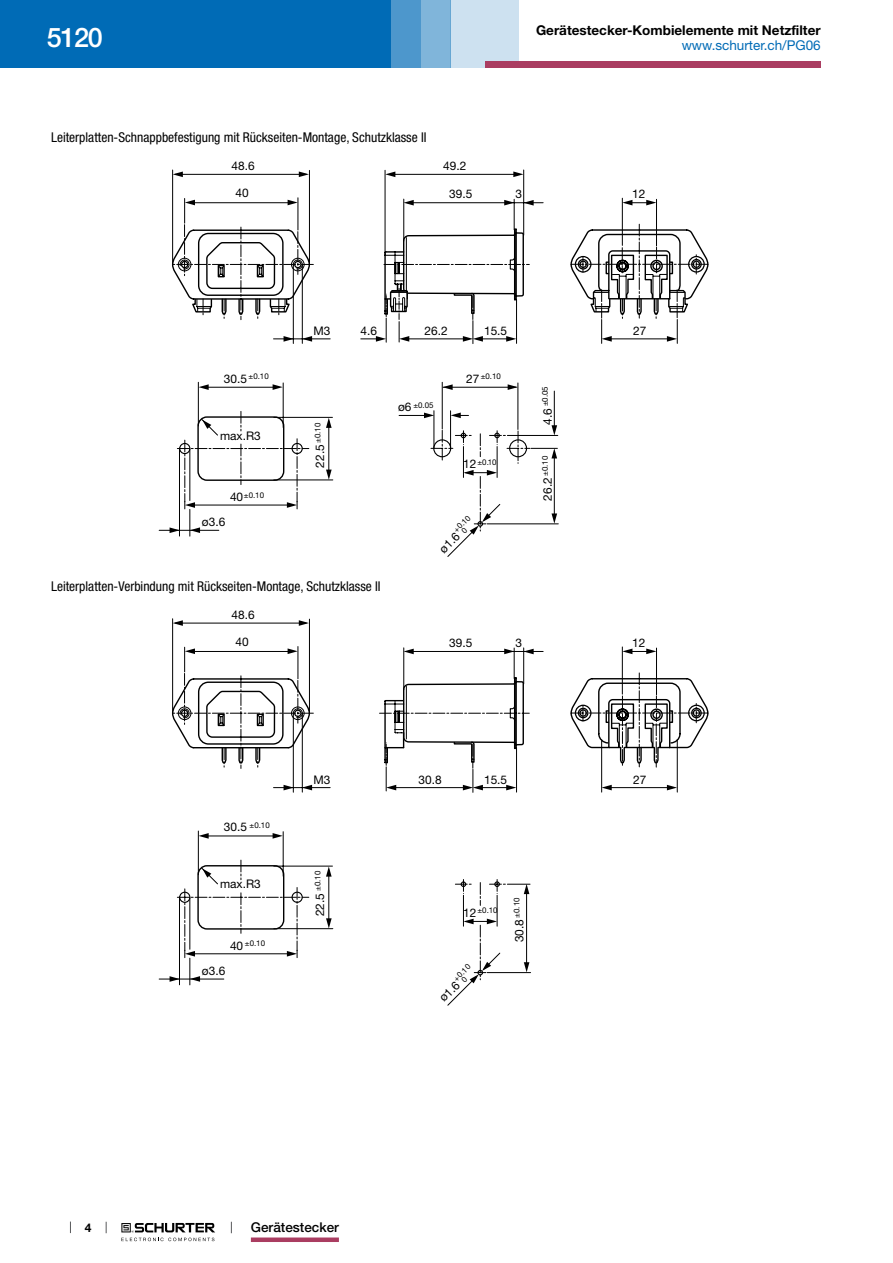
<style>
.page{position:relative;width:893px;height:1263px;background:#fff}
.page>*{position:absolute;margin:0;border:0;box-sizing:border-box;transform-origin:0 0}
.t1{font:500 27px "Helvetica Neue LT";color:#fff}
.t2{font:condensed 13.5px "Helvetica Neue LT";color:#000}
.t3{font:700 13.5px "Helvetica Neue LT";color:#000}
.t4{font:13.5px "Helvetica Neue LT";color:#006bb6}
.t5{font:500 13.5px "Helvetica Neue LT";color:#000}
.t6{font:700 12px "Helvetica Neue LT";color:#000}
.t7{font:11.85px "Helvetica Neue LT";color:#000}
.t8{font:7.95px/6.8px "Helvetica Neue LT";color:#000}
.s1{font-size:11.85px}
</style>
<div class="page">
<svg style="left:70px;top:1221px;width:1px;height:12px"></svg>
<svg style="left:121px;top:1223px;width:94px;height:18px"></svg>
<div style="left:0;top:0;width:391px;height:68px;background:#006bb6"></div>
<div style="left:421px;top:0;width:30px;height:68px;background:#80b5da"></div>
<div style="left:391px;top:0;width:30px;height:68px;background:#4d97cc"></div>
<div style="left:451px;top:0;width:68px;height:68px;background:#cde1f0"></div>
<div style="left:485px;top:62px;width:336px;height:6px;background:#aa3d61"></div>
<div style="left:251px;top:1237px;width:88px;height:5px;background:#aa3d61"></div>
<hr style="left:159px;top:530px;width:60px;height:1px;background:#000">
<svg style="left:170px;top:170px;width:538px;height:367px"></svg>
<svg style="left:172px;top:618px;width:485px;height:55px"></svg>
<hr style="left:159px;top:979px;width:65px;height:1px;background:#000">
<svg style="left:404px;top:649px;width:10px;height:5px"></svg>
<svg style="left:523px;top:649px;width:11px;height:5px"></svg>
<svg style="left:504px;top:649px;width:10px;height:5px"></svg>
<svg style="left:622px;top:649px;width:10px;height:5px"></svg>
<svg style="left:646px;top:648px;width:10px;height:6px"></svg>
<svg style="left:185px;top:648px;width:10px;height:6px"></svg>
<svg style="left:288px;top:648px;width:10px;height:6px"></svg>
<svg style="left:173px;top:620px;width:10px;height:6px"></svg>
<svg style="left:299px;top:620px;width:10px;height:6px"></svg>
<svg style="left:170px;top:673px;width:538px;height:312px"></svg>
<h1 class="t1" style="left:47px;top:21px;width:57px">5120</h1>
<p class="t2" style="left:51px;top:130px;width:377px">Leiterplatten-Schnappbefestigung mit Rückseiten-Montage, Schutzklasse II</p>
<p class="t7" style="left:232px;top:159px;width:25px">48.6</p>
<p class="t7" style="left:443px;top:159px;width:25px">49.2</p>
<p class="t3" style="left:536px;top:22px;width:286px">Gerätestecker-Kombielemente mit Netzfilter</p>
<p class="t4" style="left:682px;top:37px;width:140px">www.schurter.ch/PG06</p>
<p class="t7" style="left:236px;top:186px;width:15px">40</p>
<p class="t7" style="left:449px;top:187px;width:25px">39.5</p>
<p class="t7" style="left:515px;top:187px;width:8px">3</p>
<p class="t7" style="left:632px;top:187px;width:15px">12</p>
<p class="t7" style="left:313px;top:324px;width:18px">M3</p>
<p class="t7" style="left:425px;top:324px;width:25px">26.2</p>
<p class="t7" style="left:484px;top:324px;width:25px">15.5</p>
<p class="t7" style="left:633px;top:324px;width:15px">27</p>
<p class="t7" style="left:360px;top:324px;width:18px">4.6</p>
<p class="t8" style="left:249px;top:373px;width:22px">±0.10</p>
<p class="t8" style="left:466px;top:373px;width:36px"><span class="s1">27</span> ±0.10</p>
<p class="t7" style="left:224px;top:371px;width:25px">30.5</p>
<p class="t7" style="left:220px;top:428px;width:42px">max.R3</p>
<p class="t8" style="left:244px;top:491px;width:22px">±0.10</p>
<p class="t7" style="left:230px;top:490px;width:15px">40</p>
<p class="t7" style="left:202px;top:515px;width:25px">ø3.6</p>
<p class="t8" style="left:314px;top:443px;width:22px;rotate:-90deg">±0.10</p>
<p class="t7" style="left:313px;top:468px;width:25px;rotate:-90deg">22.5</p>
<p class="t2" style="left:51px;top:579px;width:331px">Leiterplatten-Verbindung mit Rückseiten-Montage, Schutzklasse II</p>
<p class="t7" style="left:232px;top:607px;width:25px">48.6</p>
<p class="t8" style="left:413px;top:401px;width:22px">±0.05</p>
<p class="t7" style="left:398px;top:400px;width:15px">ø6</p>
<p class="t8" style="left:463px;top:458px;width:35px"><span class="s1">12</span> ±0.10</p>
<p class="t8" style="left:456px;top:525px;width:17px;text-indent:-5px;rotate:-45deg">+0.10<br>0</p>
<p class="t7" style="left:436px;top:546px;width:25px;rotate:-45deg">ø1.6</p>
<p class="t8" style="left:541px;top:425px;width:40px;rotate:-90deg"><span class="s1">4.6</span> ±0.05</p>
<p class="t8" style="left:541px;top:501px;width:46px;rotate:-90deg"><span class="s1">26.2</span> ±0.10</p>
<p class="t7" style="left:236px;top:635px;width:15px">40</p>
<p class="t7" style="left:449px;top:635px;width:25px">39.5</p>
<p class="t7" style="left:515px;top:635px;width:8px">3</p>
<p class="t7" style="left:632px;top:635px;width:15px">12</p>
<p class="t6" style="left:85px;top:1220px;width:8px">4</p>
<p class="t8" style="left:250px;top:821px;width:22px">±0.10</p>
<p class="t7" style="left:224px;top:820px;width:25px">30.5</p>
<p class="t7" style="left:220px;top:877px;width:42px">max.R3</p>
<p class="t8" style="left:245px;top:940px;width:22px">±0.10</p>
<p class="t7" style="left:230px;top:938px;width:15px">40</p>
<p class="t7" style="left:202px;top:963px;width:25px">ø3.6</p>
<p class="t7" style="left:313px;top:773px;width:18px">M3</p>
<p class="t7" style="left:419px;top:773px;width:25px">30.8</p>
<p class="t7" style="left:484px;top:773px;width:25px">15.5</p>
<p class="t7" style="left:633px;top:773px;width:15px">27</p>
<p class="t8" style="left:314px;top:891px;width:22px;rotate:-90deg">±0.10</p>
<p class="t7" style="left:313px;top:916px;width:25px;rotate:-90deg">22.5</p>
<p class="t8" style="left:463px;top:907px;width:36px"><span class="s1">12</span> ±0.10</p>
<p class="t8" style="left:513px;top:942px;width:46px;rotate:-90deg"><span class="s1">30.8</span> ±0.10</p>
<p class="t8" style="left:456px;top:974px;width:17px;text-indent:-5px;rotate:-45deg">+0.10<br>0</p>
<p class="t7" style="left:436px;top:994px;width:25px;rotate:-45deg">ø1.6</p>
<p class="t5" style="left:251px;top:1219px;width:90px">Gerätestecker</p>
</div>
